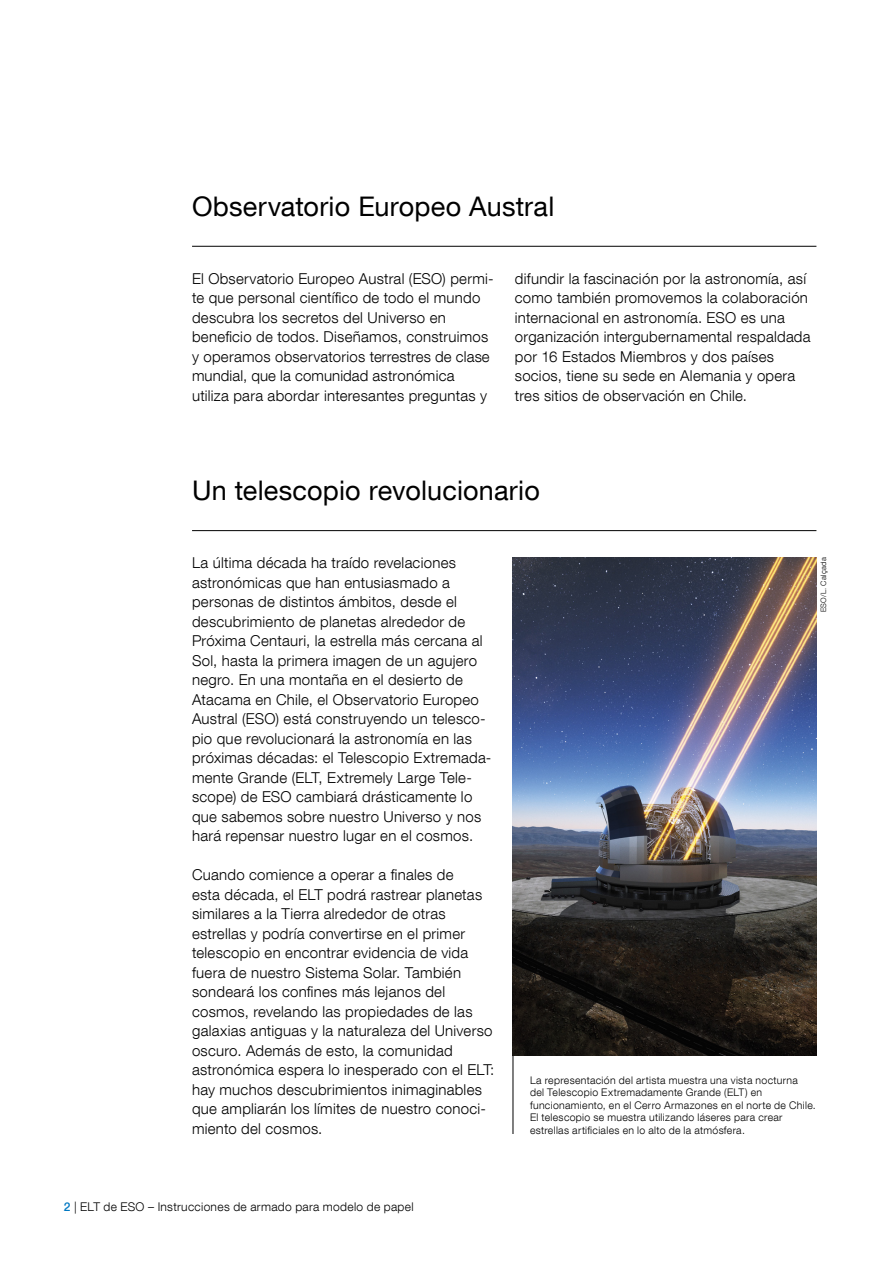
<style>
.page{position:relative;width:893px;height:1263px;background:#fff}
.page>*{position:absolute;margin:0;border:0;box-sizing:border-box;transform-origin:0 0}
.t1{font:27px "Helvetica Neue LT Com";letter-spacing:.005em;color:#000}
.header1{font:300 15px/19.5px "Helvetica Neue LT Com";letter-spacing:.02em;color:#000}
.t2{font:300 12px "Helvetica Neue LT Com";letter-spacing:.025em;color:#000}
.notes_white{font:300 10.5px/12.6px "Helvetica Neue LT Com";letter-spacing:.03em;color:#000}
.Photo_credits{font:300 7.5px "Helvetica Neue LT Com";letter-spacing:.03em;color:#000}
.s1{font-weight:500;color:#0078c2}
</style>
<div class="page">
<img style="left:513px;top:558px;width:303px;height:498px">
<hr style="left:192px;top:530px;width:624px;height:1px;background:#000">
<hr style="left:892px;top:0;width:1px;height:1263px;background:#0078c2">
<hr style="left:513px;top:1056px;width:1px;height:78px;background:#000">
<hr style="left:192px;top:246px;width:624px;height:1px;background:#000">
<p class="t1" style="left:192px;top:190px;width:364px">Observatorio Europeo Austral</p>
<p class="header1" style="left:192px;top:269px;width:303px">El Observatorio Europeo Austral (ESO) permi&shy;te que personal científico de todo el mundo descubra los secretos del Universo en beneficio de todos. Diseñamos, construimos y operamos observatorios terrestres de clase mundial, que la comunidad astronómica utiliza para abordar interesantes preguntas y</p>
<p class="header1" style="left:515px;top:269px;width:297px">difundir la fascinación por la astronomía, así como también promovemos la colaboración internacional en astronomía. ESO es una organización intergubernamental respaldada por 16 Estados Miembros y dos países socios, tiene su sede en Alemania y opera tres sitios de observación en Chile.</p>
<p class="t1" style="left:192px;top:474px;width:349px">Un telescopio revolucionario</p>
<p class="header1" style="left:192px;top:553px;width:301px">La última década ha traído revelaciones astronómicas que han entusiasmado a personas de distintos ámbitos, desde el descubrimiento de planetas alrededor de Próxima Centauri, la estrella más cercana al Sol, hasta la primera imagen de un agujero negro. En una montaña en el desierto de Atacama en Chile, el Observatorio Europeo Austral (ESO) está construyendo un telesco&shy;pio que revolucionará la astronomía en las próximas décadas: el Telescopio Extremada&shy;mente Grande (ELT, Extremely Large Tele&shy;scope) de ESO cambiará drásticamente lo que sabemos sobre nuestro Universo y nos hará repensar nuestro lugar en el cosmos.</p>
<p class="header1" style="left:192px;top:865px;width:304px">Cuando comience a operar a finales de<br>esta década, el ELT podrá rastrear planetas similares a la Tierra alrededor de otras estrellas y podría convertirse en el primer telescopio en encontrar evidencia de vida fuera de nuestro Sistema Solar. También sondeará los confines más lejanos del cosmos, revelando las propiedades de las galaxias antiguas y la naturaleza del Universo oscuro. Además de esto, la comunidad astronómica espera lo inesperado con el ELT: hay muchos descubrimientos inimaginables que ampliarán los límites de nuestro conoci&shy;miento del cosmos.</p>
<p class="t2" style="left:64px;top:1199px;width:351px"><span class="s1">2</span> | ELT de ESO – Instrucciones de armado para modelo de papel</p>
<p class="Photo_credits" style="left:819px;top:612px;width:56px;rotate:-90deg">ESO/L. Calçada</p>
<p class="notes_white" style="left:530px;top:1073px;width:287px">La representación del artista muestra una vista nocturna<br>del Telescopio Extremadamente Grande (ELT) en funcionamiento, en el Cerro Armazones en el norte de Chile.<br>El telescopio se muestra utilizando láseres para crear estrellas artificiales en lo alto de la atmósfera.</p>
</div>
